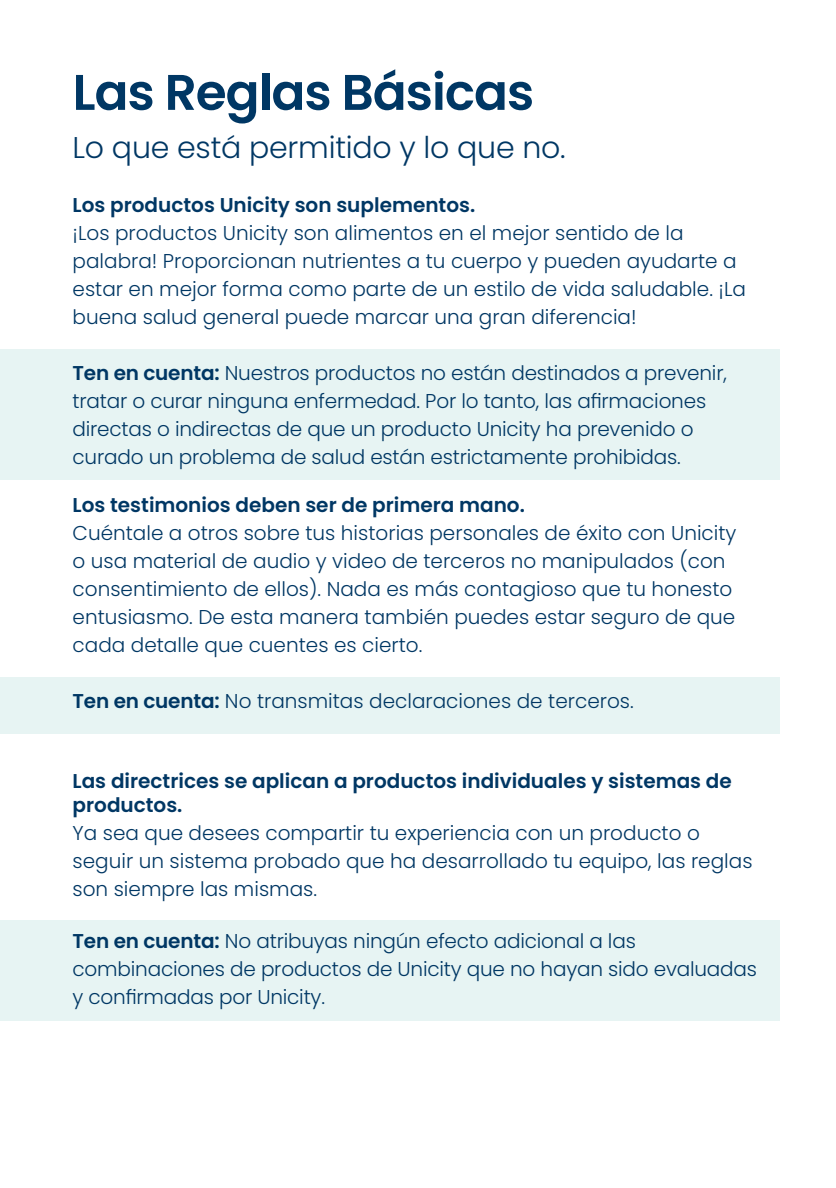
<style>
.page{position:relative;width:836px;height:1188px;background:#fff}
.page>*{position:absolute;margin:0;border:0;box-sizing:border-box;transform-origin:0 0}
.t1{font:600 50px "Poppins";letter-spacing:-.02em;color:#003764}
.t2{font:300 30px "Poppins";letter-spacing:-.01em;color:#003764}
.t3{font:300 20px/28px "Poppins";color:#003764}
.t4{font:600 20px/24px "Poppins";color:#003764}
.s1{font-weight:600}
</style>
<div class="page">
<div style="left:0;top:349px;width:779px;height:131px;background:#e7f4f3"></div>
<div style="left:0;top:677px;width:779px;height:56px;background:#e7f4f3"></div>
<div style="left:0;top:920px;width:779px;height:101px;background:#e7f4f3"></div>
<p class="t1" style="left:72px;top:63px;width:463px">Las Reglas Básicas</p>
<p class="t2" style="left:72px;top:130px;width:494px">Lo que está permitido y lo que no.</p>
<p class="t3" style="left:72px;top:191px;width:674px"><span class="s1">Los productos Unicity son suplementos.<br></span>¡Los productos Unicity son alimentos en el mejor sentido de la palabra! Proporcionan nutrientes a tu cuerpo y pueden ayudarte a estar en mejor forma como parte de un estilo de vida saludable. ¡La buena salud general puede marcar una gran diferencia!</p>
<p class="t3" style="left:72px;top:359px;width:655px"><span class="s1">Ten en cuenta:</span> Nuestros productos no están destinados a prevenir, tratar o curar ninguna enfermedad. Por lo tanto, las afirmaciones directas o indirectas de que un producto Unicity ha prevenido o curado un problema de salud están estrictamente prohibidas.</p>
<p class="t3" style="left:72px;top:491px;width:665px"><span class="s1">Los testimonios deben ser de primera mano.<br></span>Cuéntale a otros sobre tus historias personales de éxito con Unicity o usa material de audio y video de terceros no manipulados (con consentimiento de ellos). Nada es más contagioso que tu honesto entusiasmo. De esta manera también puedes estar seguro de que cada detalle que cuentes es cierto.</p>
<p class="t3" style="left:72px;top:687px;width:562px"><span class="s1">Ten en cuenta:</span> No transmitas declaraciones de terceros.</p>
<p class="t4" style="left:72px;top:769px;width:660px">Las directrices se aplican a productos individuales y sistemas de productos.</p>
<p class="t3" style="left:72px;top:819px;width:681px">Ya sea que desees compartir tu experiencia con un producto o seguir un sistema probado que ha desarrollado tu equipo, las reglas son siempre las mismas.</p>
<p class="t3" style="left:72px;top:927px;width:685px"><span class="s1">Ten en cuenta:</span> No atribuyas ningún efecto adicional a las combinaciones de productos de Unicity que no hayan sido evaluadas y confirmadas por Unicity.</p>
</div>
